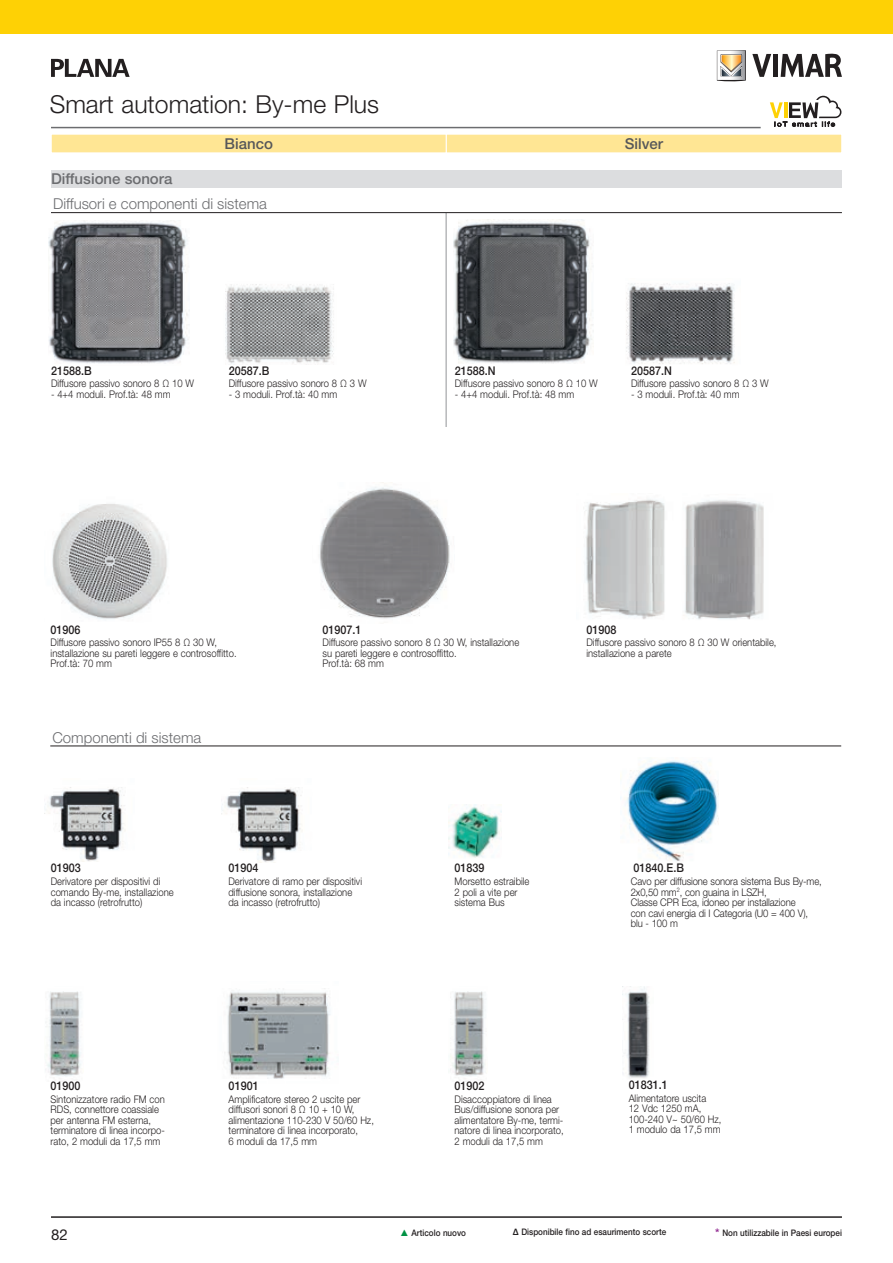
<style>
.page{position:relative;width:893px;height:1263px;background:#fff}
.page>*{position:absolute;margin:0;border:0;box-sizing:border-box;transform-origin:0 0}
.t1{font:300 24.75px "Helvetica Neue LT Std";color:#231f20}
.t2{font:300 15px "Helvetica Neue LT Std";color:#6c6d70}
.t3{font:500 15px "Helvetica Neue LT Std";color:#6c6d70}
.t4{font:500 15px "Helvetica Neue LT Std";color:#57585a}
.t5{font:15px "Helvetica Neue LT Std";color:#231f20}
.t6{font:500 12px "Helvetica Neue LT Std";color:#231f20;scale:.9 1}
.t7{font:300 10.5px/10.5px "Helvetica Neue LT Std";color:#231f20;scale:.9 1}
.t8{font:500 9px "Helvetica Neue LT Std";color:#231f20;scale:.9 1}
.s1{font-weight:800}
.s2{font-size:12px;color:#90268f}
</style>
<div class="page">
<div style="left:51px;top:134px;width:395px;height:19px;background:#ffe694;border:1px solid #fff"></div>
<div style="left:446px;top:134px;width:396px;height:19px;background:#ffe694;border:1px solid #fff"></div>
<hr style="left:446px;top:170px;width:1px;height:1039px;background:#939598">
<hr style="left:51px;top:1216px;width:791px;height:2px;background:#231f20">
<div style="left:0;top:0;width:893px;height:34px;background:#fed105"></div>
<svg style="left:752px;top:54px;width:19px;height:23px"></svg>
<div style="left:773px;top:54px;width:5px;height:23px;background:#231f20"></div>
<svg style="left:781px;top:53px;width:61px;height:24px"></svg>
<svg style="left:717px;top:51px;width:29px;height:30px"></svg>
<svg style="left:51px;top:59px;width:79px;height:18px"></svg>
<div style="left:425px;top:179px;width:42px;height:34px;background:#fff"></div>
<div style="left:51px;top:170px;width:791px;height:17px;background:#dcdddf"></div>
<hr style="left:51px;top:212px;width:791px;height:1px;background:#231f20">
<img style="left:453px;top:219px;width:140px;height:144px">
<img style="left:626px;top:283px;width:109px;height:81px">
<img style="left:49px;top:221px;width:140px;height:143px">
<img style="left:225px;top:284px;width:109px;height:80px">
<img style="left:622px;top:986px;width:28px;height:92px">
<img style="left:45px;top:991px;width:36px;height:91px">
<img style="left:450px;top:991px;width:36px;height:91px">
<img style="left:224px;top:988px;width:106px;height:91px">
<img style="left:45px;top:787px;width:81px;height:75px">
<img style="left:222px;top:787px;width:81px;height:75px">
<img style="left:448px;top:804px;width:54px;height:54px">
<img style="left:626px;top:760px;width:92px;height:101px">
<hr style="left:50px;top:746px;width:791px;height:1px;background:#231f20">
<img style="left:52px;top:504px;width:115px;height:115px">
<img style="left:585px;top:499px;width:179px;height:121px">
<img style="left:319px;top:482px;width:131px;height:141px">
<hr style="left:51px;top:127px;width:710px;height:1px;background:#6c6d70">
<svg style="left:770px;top:96px;width:72px;height:30px"></svg>
<h1 class="t1" style="left:50px;top:89px;width:331px">Smart automation: By-me Plus</h1>
<h2 class="t4" style="left:225px;top:134px;width:50px">Bianco</h2>
<h2 class="t4" style="left:625px;top:134px;width:40px">Silver</h2>
<h2 class="t3" style="left:51px;top:170px;width:123px">Diffusione sonora</h2>
<h2 class="t2" style="left:53px;top:195px;width:215px">Diffusori e componenti di sistema</h2>
<p class="t6" style="left:51px;top:363px;width:47px">21588.B</p>
<p class="t7" style="left:51px;top:378px;width:160px">Diffusore passivo sonoro 8 Ω 10 W</p>
<p class="t7" style="left:51px;top:388px;width:134px">- 4+4 moduli. Prof.tà: 48 mm</p>
<p class="t6" style="left:229px;top:363px;width:47px">20587.B</p>
<p class="t7" style="left:229px;top:378px;width:155px">Diffusore passivo sonoro 8 Ω 3 W</p>
<p class="t7" style="left:229px;top:388px;width:122px">- 3 moduli. Prof.tà: 40 mm</p>
<p class="t6" style="left:455px;top:363px;width:47px">21588.N</p>
<p class="t7" style="left:455px;top:378px;width:160px">Diffusore passivo sonoro 8 Ω 10 W</p>
<p class="t7" style="left:455px;top:388px;width:134px">- 4+4 moduli. Prof.tà: 48 mm</p>
<p class="t6" style="left:631px;top:363px;width:47px">20587.N</p>
<p class="t7" style="left:631px;top:378px;width:155px">Diffusore passivo sonoro 8 Ω 3 W</p>
<p class="t7" style="left:631px;top:388px;width:122px">- 3 moduli. Prof.tà: 40 mm</p>
<p class="t6" style="left:51px;top:622px;width:35px">01906</p>
<p class="t7" style="left:51px;top:637px;width:208px">Diffusore passivo sonoro IP55 8 Ω 30 W, installazione su pareti leggere e controsoffitto.<br>Prof.tà: 70 mm</p>
<h2 class="t2" style="left:52px;top:728px;width:150px">Componenti di sistema</h2>
<p class="t6" style="left:323px;top:622px;width:45px">01907.1</p>
<p class="t7" style="left:323px;top:637px;width:220px">Diffusore passivo sonoro 8 Ω 30 W, installazione su pareti leggere e controsoffitto.<br>Prof.tà: 68 mm</p>
<p class="t6" style="left:51px;top:861px;width:35px">01903</p>
<p class="t7" style="left:51px;top:876px;width:138px">Derivatore per dispositivi di comando By-me, installazione da incasso (retrofrutto)</p>
<p class="t6" style="left:228px;top:861px;width:35px">01904</p>
<p class="t7" style="left:228px;top:876px;width:150px">Derivatore di ramo per dispositivi diffusione sonora, installazione da incasso (retrofrutto)</p>
<p class="t6" style="left:455px;top:861px;width:35px">01839</p>
<p class="t7" style="left:455px;top:876px;width:85px">Morsetto estraibile<br>2 poli a vite per sistema Bus</p>
<p class="t6" style="left:586px;top:622px;width:35px">01908</p>
<p class="t7" style="left:586px;top:637px;width:213px">Diffusore passivo sonoro 8 Ω 30 W orientabile, installazione a parete</p>
<p class="t6" style="left:634px;top:861px;width:58px">01840.E.B</p>
<p class="t7" style="left:631px;top:876px;width:214px">Cavo per diffusione sonora sistema Bus By-me, 2x0,50 mm<sup>2</sup>, con guaina in LSZH,<br>Classe CPR Eca, idoneo per installazione<br>con cavi energia di I Categoria (U0 = 400 V), blu - 100 m</p>
<p class="t6" style="left:51px;top:1078px;width:35px">01900</p>
<p class="t7" style="left:51px;top:1093px;width:129px">Sintonizzatore radio FM con<br>RDS, connettore coassiale per antenna FM esterna, terminatore di linea incorpo&shy;rato, 2 moduli da 17,5 mm</p>
<p class="t6" style="left:229px;top:1078px;width:35px">01901</p>
<p class="t7" style="left:229px;top:1093px;width:163px">Amplificatore stereo 2 uscite per diffusori sonori 8 Ω 10 + 10 W, alimentazione 110-230 V 50/60 Hz, terminatore di linea incorporato,<br>6 moduli da 17,5 mm</p>
<p class="t6" style="left:455px;top:1078px;width:35px">01902</p>
<p class="t7" style="left:455px;top:1093px;width:123px">Disaccoppiatore di linea<br>Bus/diffusione sonora per alimentatore By-me, termi&shy;natore di linea incorporato,<br>2 moduli da 17,5 mm</p>
<p class="t6" style="left:629px;top:1078px;width:45px">01831.1</p>
<p class="t7" style="left:629px;top:1093px;width:105px">Alimentatore uscita<br>12 Vdc 1250 mA,<br>100-240 V~ 50/60 Hz,<br>1 modulo da 17,5 mm</p>
<h2 class="t5" style="left:51px;top:1225px;width:18px">82</h2>
<p class="t8" style="left:412px;top:1227px;width:62px">Articolo nuovo</p>
<p class="t8" style="left:513px;top:1227px;width:172px"><span class="s1">∆</span> Disponibile fino ad esaurimento scorte</p>
<p class="t8" style="left:715px;top:1227px;width:143px"><span class="s2">*</span> Non utilizzabile in Paesi europei</p>
</div>
